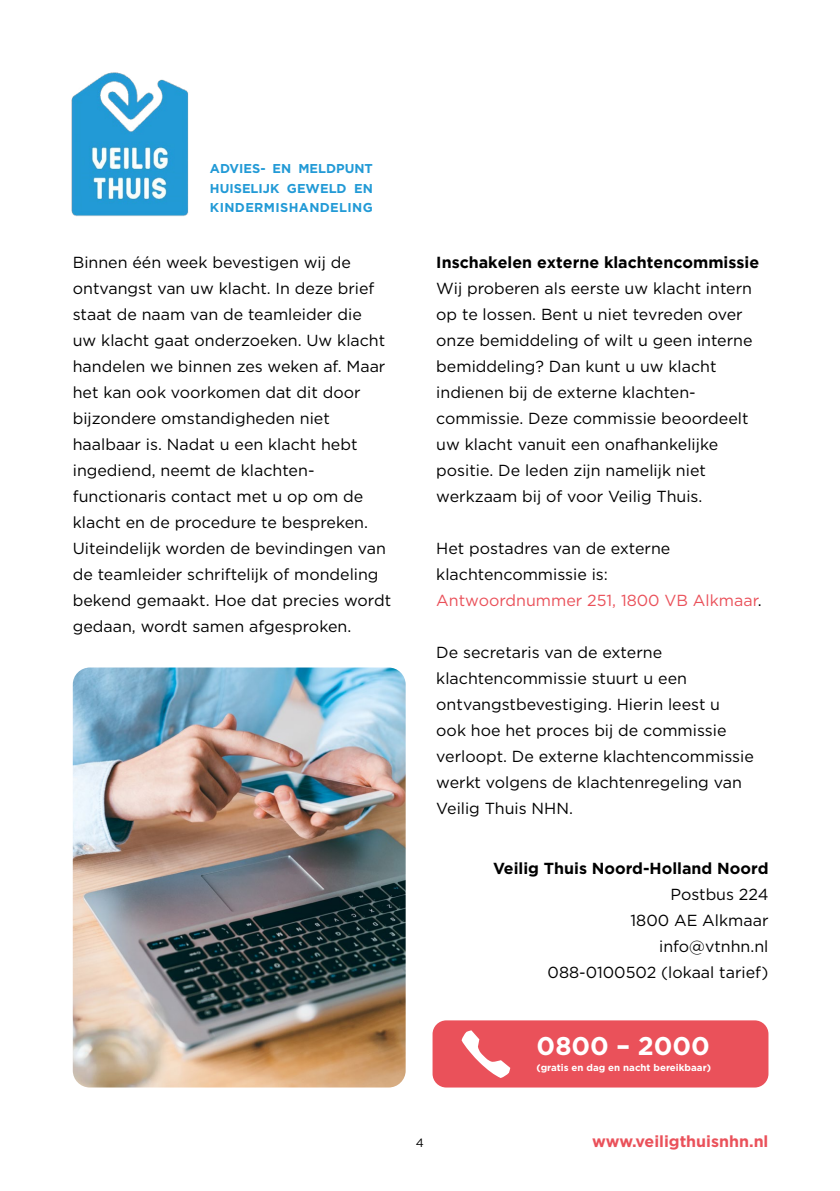
<style>
.page{position:relative;width:840px;height:1191px;background:#fff}
.page>*{position:absolute;margin:0;border:0;box-sizing:border-box;transform-origin:0 0}
.t1{font:700 25.6px "Gotham";color:#fff}
.t2{font:16px/26px "Gotham";color:#000}
.t3{font:700 16px "Gotham";color:#000}
.t4{font:700 16px "Gotham";color:#000}
.t5{font:700 16px "Gotham";color:#ea515a}
.t6{font:700 12.8px/19.4px "Gotham";color:#229ad6;text-align:justify}
.t7{font:12px "Gotham";color:#000}
.t8{font:700 9.8px "Gotham";color:#fff}
.s1{color:#ea515a}
</style>
<div class="page">
<img style="left:71px;top:72px;width:118px;height:144px">
<div style="left:432px;top:1020px;width:336px;height:67px;background:#ea515a;border-radius:14px"></div>
<img style="left:73px;top:667px;width:332px;height:420px">
<p class="t6" style="left:210px;top:159px;width:164px">ADVIES- EN MELDPUNT HUISELIJK GEWELD EN KINDERMISHANDELING</p>
<p class="t2" style="left:73px;top:249px;width:320px">Binnen één week bevestigen wij de ontvangst van uw klacht. In deze brief staat de naam van de teamleider die<br>uw klacht gaat onderzoeken. Uw klacht handelen we binnen zes weken af. Maar het kan ook voorkomen dat dit door bijzondere omstandigheden niet haalbaar is. Nadat u een klacht hebt ingediend, neemt de klachten&shy;functionaris contact met u op om de klacht en de procedure te bespreken.<br>Uiteindelijk worden de bevindingen van de teamleider schriftelijk of mondeling bekend gemaakt. Hoe dat precies wordt gedaan, wordt samen afgesproken.</p>
<p class="t3" style="left:436px;top:253px;width:324px">Inschakelen externe klachtencommissie</p>
<p class="t2" style="left:436px;top:275px;width:317px">Wij proberen als eerste uw klacht intern op te lossen. Bent u niet tevreden over onze bemiddeling of wilt u geen interne bemiddeling? Dan kunt u uw klacht indienen bij de externe klachten&shy;commissie. Deze commissie beoordeelt uw klacht vanuit een onafhankelijke positie. De leden zijn namelijk niet werkzaam bij of voor Veilig Thuis.</p>
<p class="t2" style="left:436px;top:535px;width:326px">Het postadres van de externe klachtencommissie is:<br><span class="s1">Antwoordnummer 251, 1800 VB Alkmaar</span>.</p>
<p class="t2" style="left:436px;top:639px;width:319px">De secretaris van de externe klachtencommissie stuurt u een ontvangstbevestiging. Hierin leest u ook hoe het proces bij de commissie verloopt. De externe klachtencommissie werkt volgens de klachtenregeling van Veilig Thuis NHN.</p>
<p class="t4" style="left:493px;top:857px;width:277px">Veilig Thuis Noord-Holland Noord</p>
<p class="t2" style="left:547px;top:880px;width:222px;text-align:right">Postbus 224<br>1800 AE Alkmaar info@vtnhn.nl<br>088-0100502 (lokaal tarief)</p>
<h1 class="t1" style="left:536px;top:1029px;width:175px">0800 – 2000</h1>
<p class="t8" style="left:536px;top:1060px;width:176px">(gratis en dag en nacht bereikbaar)</p>
<p class="t7" style="left:416px;top:1136px;width:10px">4</p>
<p class="t5" style="left:592px;top:1131px;width:178px">www.veiligthuisnhn.nl</p>
</div>
